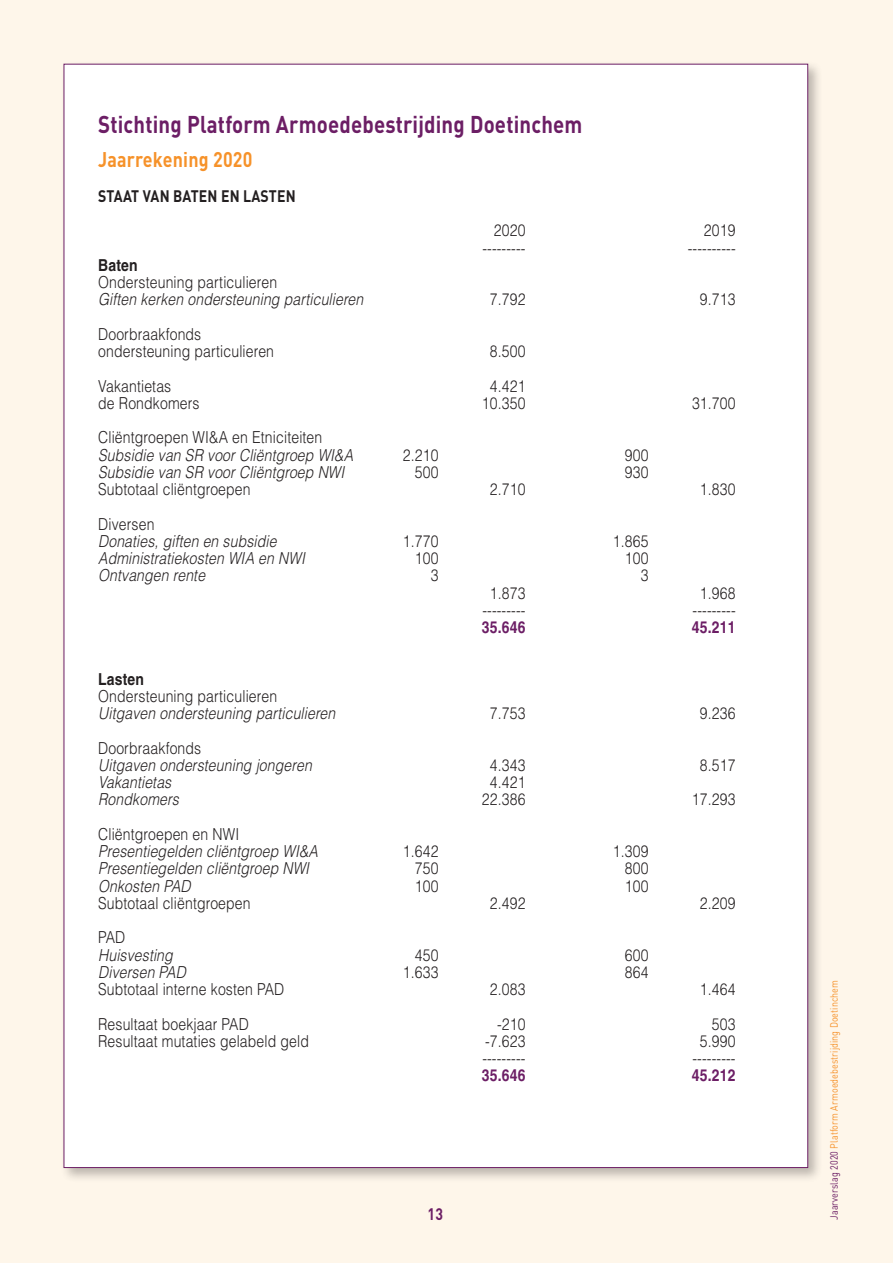
<style>
.page{position:relative;width:893px;height:1263px;background:#fef6ea}
.page>*{position:absolute;margin:0;border:0;box-sizing:border-box;transform-origin:0 0}
.t1{font:700 24px "DIN";letter-spacing:.01em;color:#6c1e65;scale:.85 1}
.t2{font:700 21px "DIN";letter-spacing:.01em;color:#f6922a;scale:.85 1}
.t3{font:300 16.5px/17.2px "Helvetica LT";letter-spacing:.01em;color:#231f20;scale:.85 1}
.t4{font:italic 300 16.5px "Helvetica LT";letter-spacing:.01em;color:#231f20;scale:.85 1}
.t5{font:700 16.5px "Helvetica LT";letter-spacing:.01em;color:#6c1e65;scale:.85 1}
.t6{font:700 16.5px "DIN";letter-spacing:.01em;color:#231f20;scale:.85 1}
.t7{font:700 16.5px "Helvetica LT";letter-spacing:.01em;color:#231f20;scale:.85 1}
.t8{font:700 16.5px "DIN";color:#6c1e65;scale:.85 1}
.t9{font:10.5px "DIN";letter-spacing:.01em;color:#f6922a;scale:.85 1}
.s1{color:#6c1e65}
</style>
<div class="page">
<div style="left:61px;top:61px;width:762px;height:1122px;background:#231f20;opacity:.3"></div>
<div style="left:64px;top:64px;width:744px;height:1103px;background:#fff"></div>
<h1 class="t1" style="left:98px;top:108px;width:571px">Stichting Platform Armoedebestrijding Doetinchem</h1>
<p class="t2" style="left:98px;top:146px;width:183px">Jaarrekening 2020</p>
<p class="t6" style="left:98px;top:185px;width:234px">STAAT VAN BATEN EN LASTEN</p>
<p class="t3" style="left:494px;top:222px;width:39px">2020</p>
<p class="t3" style="left:704px;top:222px;width:39px">2019</p>
<p class="t3" style="left:482px;top:239px;width:52px">---------</p>
<p class="t3" style="left:688px;top:239px;width:58px">----------</p>
<p class="t7" style="left:98px;top:255px;width:48px">Baten</p>
<p class="t3" style="left:98px;top:273px;width:212px">Ondersteuning particulieren</p>
<p class="t4" style="left:98px;top:289px;width:313px">Giften kerken ondersteuning particulieren</p>
<p class="t3" style="left:490px;top:291px;width:43px">7.792</p>
<p class="t3" style="left:700px;top:291px;width:43px">9.713</p>
<p class="t3" style="left:98px;top:325px;width:208px">Doorbraakfonds ondersteuning particulieren</p>
<p class="t3" style="left:490px;top:342px;width:43px">8.500</p>
<p class="t3" style="left:98px;top:377px;width:88px">Vakantietas</p>
<p class="t3" style="left:490px;top:377px;width:43px">4.421</p>
<p class="t3" style="left:98px;top:394px;width:121px">de Rondkomers</p>
<p class="t3" style="left:482px;top:394px;width:53px">10.350</p>
<p class="t3" style="left:692px;top:394px;width:53px">31.700</p>
<p class="t3" style="left:98px;top:429px;width:265px">Cliëntgroepen WI&amp;A en Etniciteiten</p>
<p class="t4" style="left:98px;top:444px;width:301px">Subsidie van SR voor Cliëntgroep WI&amp;A</p>
<p class="t3" style="left:403px;top:446px;width:43px">2.210</p>
<p class="t3" style="left:625px;top:446px;width:29px">900</p>
<p class="t4" style="left:98px;top:462px;width:291px">Subsidie van SR voor Cliëntgroep NWI</p>
<p class="t3" style="left:415px;top:463px;width:29px">500</p>
<p class="t3" style="left:625px;top:463px;width:29px">930</p>
<p class="t3" style="left:98px;top:480px;width:181px">Subtotaal cliëntgroepen</p>
<p class="t3" style="left:490px;top:480px;width:43px">2.710</p>
<p class="t3" style="left:700px;top:480px;width:43px">1.830</p>
<p class="t3" style="left:98px;top:515px;width:68px">Diversen</p>
<p class="t4" style="left:98px;top:531px;width:211px">Donaties, giften en subsidie</p>
<p class="t3" style="left:403px;top:532px;width:43px">1.770</p>
<p class="t3" style="left:613px;top:532px;width:43px">1.865</p>
<p class="t4" style="left:98px;top:548px;width:245px">Administratiekosten WIA en NWI</p>
<p class="t3" style="left:415px;top:549px;width:29px">100</p>
<p class="t3" style="left:625px;top:549px;width:29px">100</p>
<p class="t4" style="left:98px;top:565px;width:127px">Ontvangen rente</p>
<p class="t3" style="left:431px;top:567px;width:11px">3</p>
<p class="t3" style="left:641px;top:567px;width:11px">3</p>
<p class="t3" style="left:490px;top:584px;width:43px">1.873</p>
<p class="t3" style="left:700px;top:584px;width:43px">1.968</p>
<p class="t3" style="left:482px;top:601px;width:52px">---------</p>
<p class="t3" style="left:693px;top:601px;width:52px">---------</p>
<p class="t5" style="left:482px;top:617px;width:53px">35.646</p>
<p class="t5" style="left:692px;top:617px;width:53px">45.211</p>
<p class="t7" style="left:98px;top:669px;width:56px">Lasten</p>
<p class="t3" style="left:98px;top:687px;width:212px">Ondersteuning particulieren</p>
<p class="t4" style="left:98px;top:703px;width:281px">Uitgaven ondersteuning particulieren</p>
<p class="t3" style="left:490px;top:705px;width:43px">7.753</p>
<p class="t3" style="left:700px;top:705px;width:43px">9.236</p>
<p class="t3" style="left:98px;top:739px;width:123px">Doorbraakfonds</p>
<p class="t4" style="left:98px;top:755px;width:253px">Uitgaven ondersteuning jongeren</p>
<p class="t3" style="left:490px;top:756px;width:43px">4.343</p>
<p class="t3" style="left:700px;top:756px;width:43px">8.517</p>
<p class="t4" style="left:98px;top:772px;width:88px">Vakantietas</p>
<p class="t3" style="left:490px;top:774px;width:43px">4.421</p>
<p class="t4" style="left:98px;top:789px;width:97px">Rondkomers</p>
<p class="t3" style="left:482px;top:791px;width:53px">22.386</p>
<p class="t3" style="left:692px;top:791px;width:53px">17.293</p>
<p class="t3" style="left:98px;top:825px;width:168px">Cliëntgroepen en NWI</p>
<p class="t4" style="left:98px;top:841px;width:260px">Presentiegelden cliëntgroep WI&amp;A</p>
<p class="t3" style="left:403px;top:842px;width:43px">1.642</p>
<p class="t3" style="left:613px;top:842px;width:43px">1.309</p>
<p class="t4" style="left:98px;top:858px;width:250px">Presentiegelden cliëntgroep NWI</p>
<p class="t3" style="left:415px;top:860px;width:29px">750</p>
<p class="t3" style="left:625px;top:860px;width:29px">800</p>
<p class="t4" style="left:98px;top:875px;width:110px">Onkosten PAD</p>
<p class="t3" style="left:415px;top:877px;width:29px">100</p>
<p class="t3" style="left:625px;top:877px;width:29px">100</p>
<p class="t3" style="left:98px;top:894px;width:181px">Subtotaal cliëntgroepen</p>
<p class="t3" style="left:490px;top:894px;width:43px">2.492</p>
<p class="t3" style="left:700px;top:894px;width:43px">2.209</p>
<p class="t3" style="left:98px;top:929px;width:34px">PAD</p>
<p class="t4" style="left:98px;top:944px;width:89px">Huisvesting</p>
<p class="t3" style="left:415px;top:946px;width:29px">450</p>
<p class="t3" style="left:625px;top:946px;width:29px">600</p>
<p class="t4" style="left:98px;top:962px;width:105px">Diversen PAD</p>
<p class="t3" style="left:403px;top:963px;width:43px">1.633</p>
<p class="t3" style="left:625px;top:963px;width:29px">864</p>
<p class="t3" style="left:98px;top:980px;width:221px">Subtotaal interne kosten PAD</p>
<p class="t3" style="left:490px;top:980px;width:43px">2.083</p>
<p class="t3" style="left:700px;top:980px;width:43px">1.464</p>
<p class="t3" style="left:98px;top:1015px;width:179px">Resultaat boekjaar PAD</p>
<p class="t3" style="left:497px;top:1015px;width:35px">-210</p>
<p class="t3" style="left:712px;top:1015px;width:29px">503</p>
<p class="t3" style="left:98px;top:1032px;width:250px">Resultaat mutaties gelabeld geld</p>
<p class="t3" style="left:485px;top:1032px;width:49px">-7.623</p>
<p class="t3" style="left:700px;top:1032px;width:43px">5.990</p>
<p class="t3" style="left:482px;top:1049px;width:52px">---------</p>
<p class="t3" style="left:692px;top:1049px;width:52px">---------</p>
<p class="t5" style="left:482px;top:1065px;width:53px">35.646</p>
<p class="t5" style="left:692px;top:1065px;width:53px">45.212</p>
<p class="t8" style="left:428px;top:1203px;width:20px">13</p>
<p class="t9" style="left:827px;top:1220px;width:284px;rotate:-90deg"><span class="s1">Jaarverslag 2020</span> Platform Armoedebestrijding Doetinchem</p>
</div>
